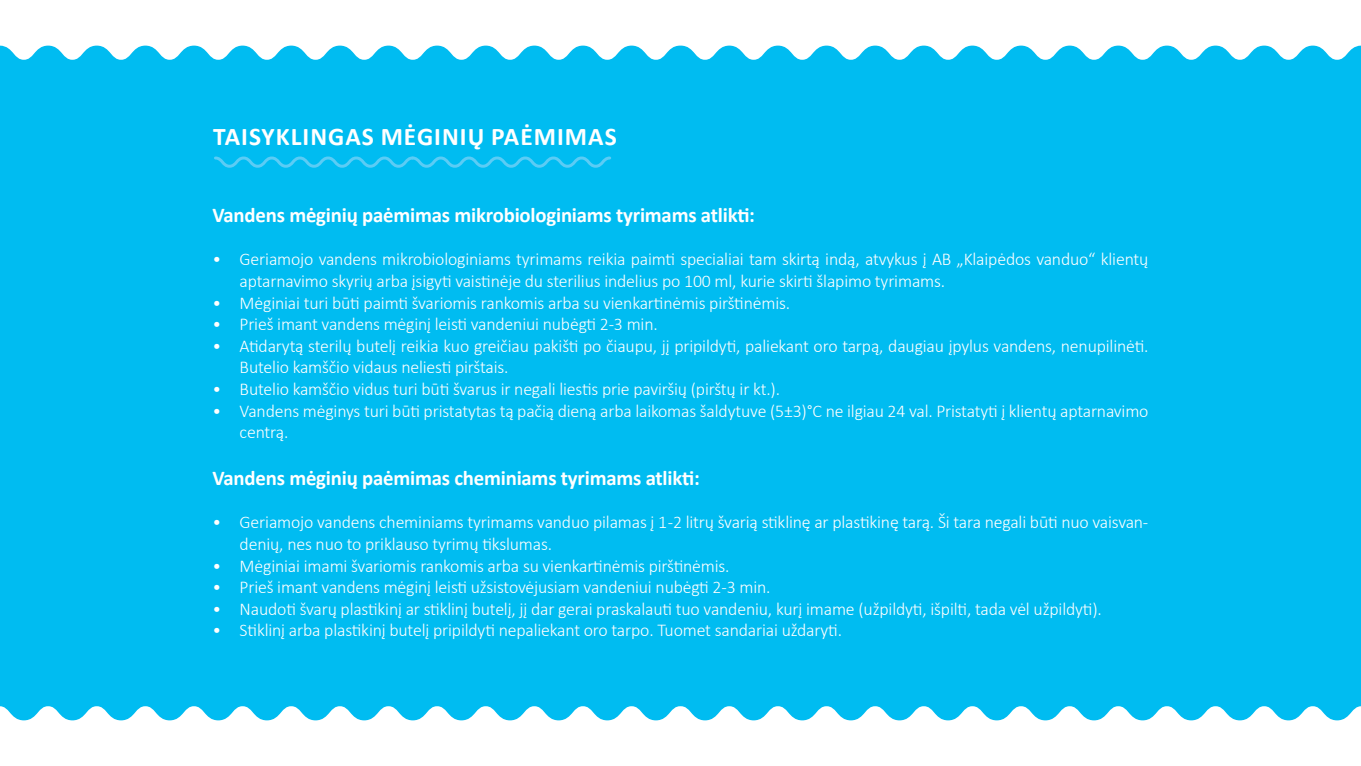
<style>
.page{position:relative;width:1361px;height:766px;background:#fff}
.page>*{position:absolute;margin:0;border:0;box-sizing:border-box;transform-origin:0 0}
.t1{font:700 25.5px "Calibri";letter-spacing:.04em;color:#fff}
.t2{font:700 21px "Calibri";letter-spacing:-.01em;color:#fff}
.t3{font:300 18px/21.6px "Calibri";letter-spacing:-.01em;color:#fff}
</style>
<div class="page">
<div style="left:0;top:46px;width:1361px;height:674px;background:#00bcf1"></div>
<svg style="left:212px;top:155px;width:401px;height:14px;background:#17bff1"></svg>
<h1 class="t1" style="left:213px;top:118px;width:405px">TAISYKLINGAS MĖGINIŲ PAĖMIMAS</h1>
<p class="t2" style="left:213px;top:200px;width:544px">Vandens mėginių paėmimas mikrobiologiniams tyrimams atlikti:</p>
<p class="t3" style="left:240px;top:248px;width:910px;text-indent:-27px">• Geriamojo vandens mikrobiologiniams tyrimams reikia paimti specialiai tam skirtą indą, atvykus į AB „Klaipėdos vanduo“ klientų aptarnavimo skyrių arba įsigyti vaistinėje du sterilius indelius po 100 ml, kurie skirti šlapimo tyrimams.</p>
<p class="t3" style="left:213px;top:291px;width:579px">• Mėginiai turi būti paimti švariomis rankomis arba su vienkartinėmis pirštinėmis.</p>
<p class="t3" style="left:213px;top:313px;width:447px">• Prieš imant vandens mėginį leisti vandeniui nubėgti 2-3 min.</p>
<p class="t3" style="left:240px;top:335px;width:910px;text-indent:-27px">• Atidarytą sterilų butelį reikia kuo greičiau pakišti po čiaupu, jį pripildyti, paliekant oro tarpą, daugiau įpylus vandens, nenupilinėti.<br>Butelio kamščio vidaus neliesti pirštais.</p>
<p class="t3" style="left:213px;top:378px;width:569px">• Butelio kamščio vidus turi būti švarus ir negali liestis prie paviršių (pirštų ir kt.).</p>
<p class="t3" style="left:240px;top:399px;width:910px;text-indent:-27px">• Vandens mėginys turi būti pristatytas tą pačią dieną arba laikomas šaldytuve (5±3)°C ne ilgiau 24 val. Pristatyti į klientų aptarnavimo centrą.</p>
<p class="t2" style="left:213px;top:463px;width:488px">Vandens mėginių paėmimas cheminiams tyrimams atlikti:</p>
<p class="t3" style="left:240px;top:511px;width:910px;text-indent:-27px">• Geriamojo vandens cheminiams tyrimams vanduo pilamas į 1 -2 litrų švarią stiklinę ar plastikinę tarą. Ši tara negali būti nuo vaisvan&shy;denių, nes nuo to priklauso tyrimų tikslumas.</p>
<p class="t3" style="left:213px;top:554px;width:518px">• Mėginiai imami švariomis rankomis arba su vienkartinėmis pirštinėmis.</p>
<p class="t3" style="left:213px;top:576px;width:559px">• Prieš imant vandens mėginį leisti užsistovėjusiam vandeniui nubėgti 2-3 min.</p>
<p class="t3" style="left:213px;top:597px;width:891px">• Naudoti švarų plastikinį ar stiklinį butelį, jį dar gerai praskalauti tuo vandeniu, kurį imame (užpildyti, išpilti, tada vėl užpildyti).</p>
<p class="t3" style="left:213px;top:619px;width:631px">• Stiklinį arba plastikinį butelį pripildyti nepaliekant oro tarpo. Tuomet sandariai uždaryti.</p>
</div>
